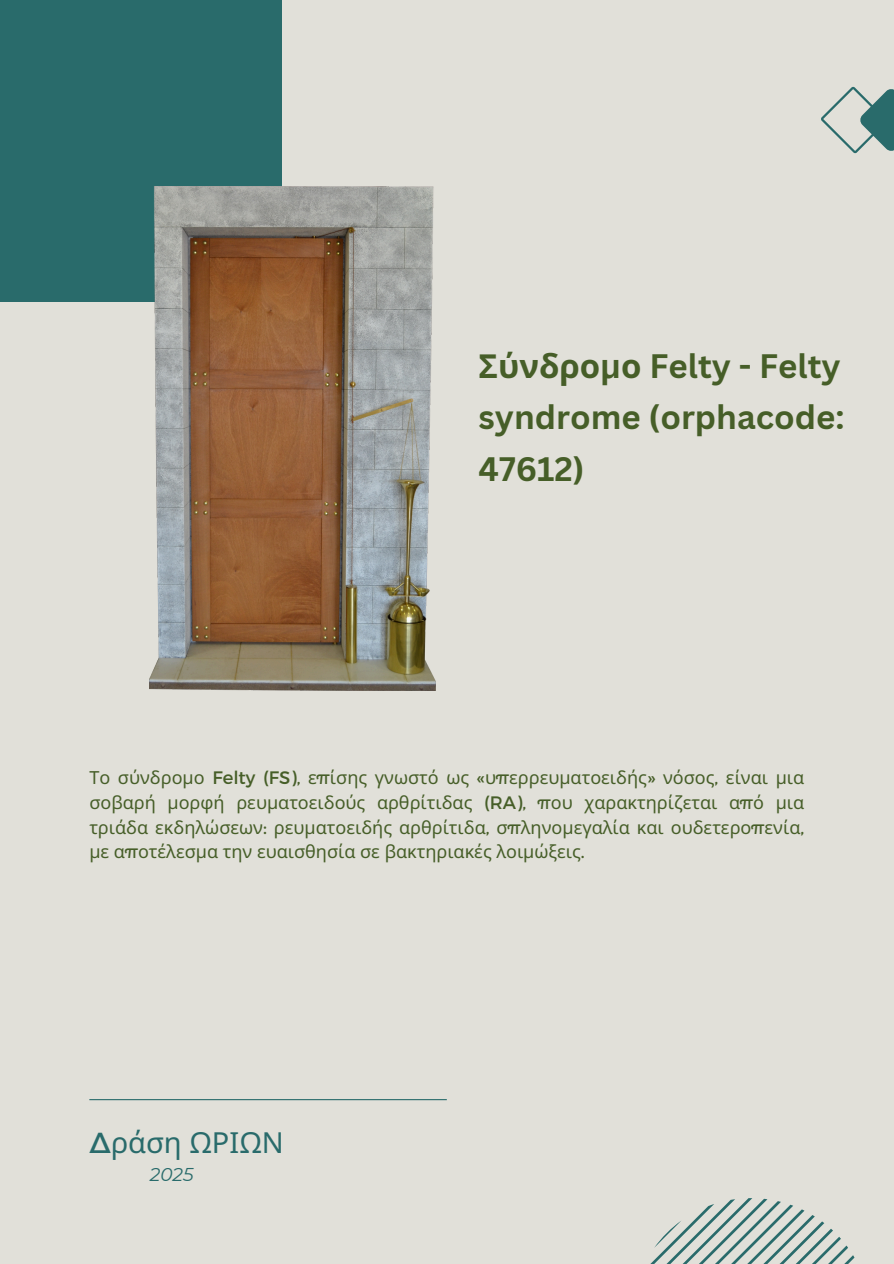
<style>
.page{position:relative;width:894px;height:1264px;background:#fff}
.page>*{position:absolute;margin:0;border:0;box-sizing:border-box;transform-origin:0 0}
.t1{font:700 33px/51.8px "Canva Sans";color:#465e28;text-align:justify}
.t2{font:28.95px "Noto Sans";color:#296b6b}
.t3{font:italic 18.6px "Montserrat";color:#296b6b}
.t4{font:18px/24.8px "Noto Sans";color:#465e28;text-align:justify}
.s1{font-family:"Noto Sans"}
.s2{font-family:"Montserrat"}
</style>
<div class="page">
<div style="left:0;top:0;width:893px;height:1263px;background:#e1e0d9"></div>
<div style="left:0;top:0;width:281px;height:302px;background:#296b6b"></div>
<hr style="left:89px;top:1099px;width:357px;height:1px;background:#296b6b">
<svg style="left:821px;top:86px;width:72px;height:68px"></svg>
<svg style="left:651px;top:1198px;width:204px;height:65px"></svg>
<img style="left:150px;top:186px;width:285px;height:504px">
<p class="t1" style="left:478px;top:339px;width:367px"><span class="s1">Σύνδρο</span>μ<span class="s1">ο</span> Felty - Felty syndrome (orphacode:<br>47612)</p>
<p class="t4" style="left:89px;top:764px;width:716px">Το σύνδρομο <span class="s2">Felty (FS),</span> ε<span class="s2">π</span>ίσης γνωστό ως <span class="s2">«</span>υ<span class="s2">π</span>ερρευματοειδής<span class="s2">»</span> νόσος<span class="s2">,</span> είναι μια σοβαρή μορφή ρευματοειδούς αρθρίτιδας <span class="s2">(RA), π</span>ου χαρακτηρίζεται α<span class="s2">π</span>ό μια τριάδα εκδηλώσεων<span class="s2">:</span> ρευματοειδής αρθρίτιδα<span class="s2">,</span> σ<span class="s2">π</span>ληνομεγαλία και ουδετερο<span class="s2">π</span>ενία<span class="s2">, </span>με α<span class="s2">π</span>οτέλεσμα την ευαισθησία σε βακτηριακές λοιμώξεις<span class="s2">.</span></p>
<h1 class="t2" style="left:89px;top:1121px;width:196px"><span class="s2">Δ</span>ράση ΩΡΙΩΝ</h1>
<p class="t3" style="left:150px;top:1162px;width:45px">2025</p>
</div>
